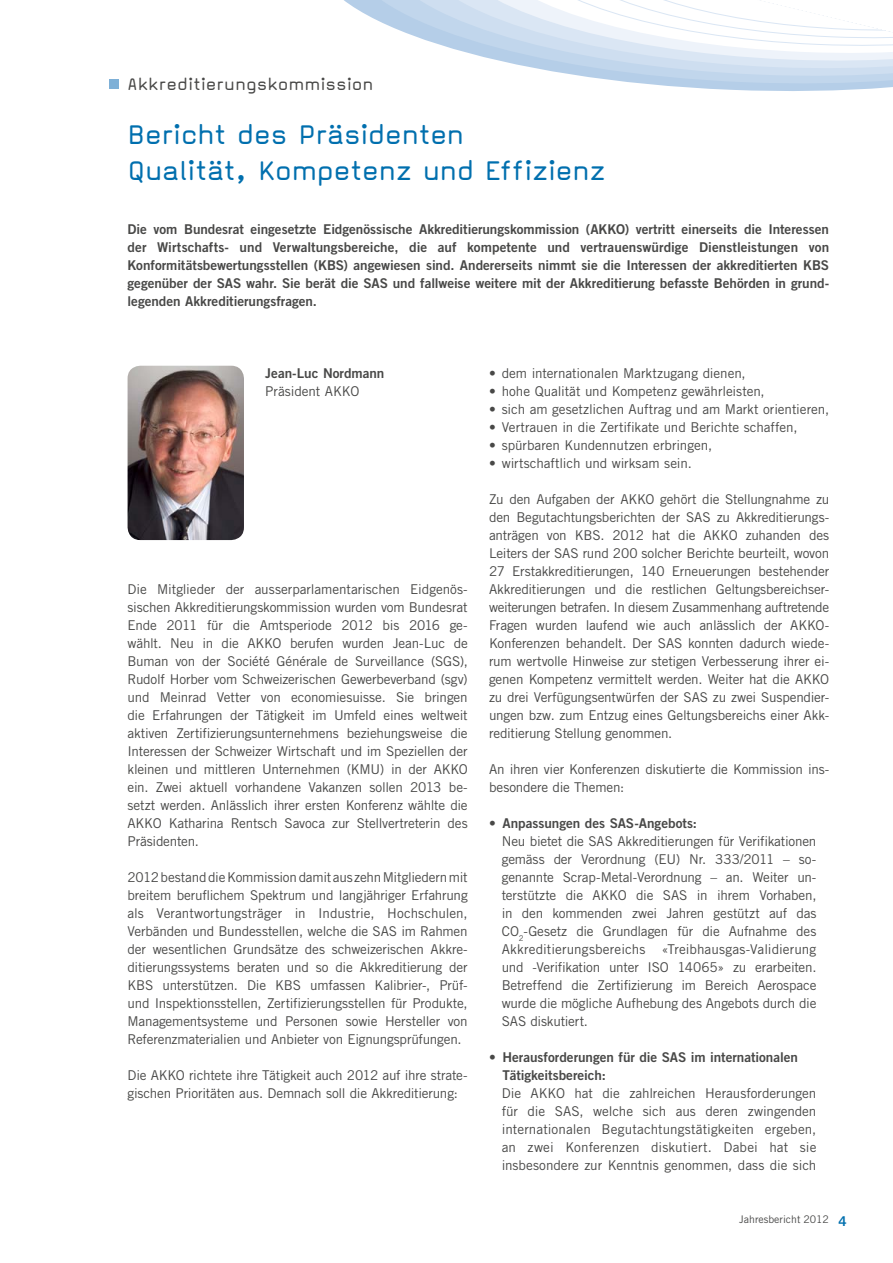
<style>
.page{position:relative;width:893px;height:1263px;background:#fff}
.page>*{position:absolute;margin:0;border:0;box-sizing:border-box;transform-origin:0 0}
.t1{font:31.5px/36px "Magda Clean";letter-spacing:-.02em;color:#006fae}
.t2{font:19.5px "Magda Clean";color:#484847}
.t3{font:13.5px/18px "Trade Gothic LT Pro";letter-spacing:-.01em;color:#484847;text-align:justify}
.t4{font:13.5px/18px "Trade Gothic LT Pro Bd 2";letter-spacing:-.005em;color:#484847}
.t5{font:10.5px "Trade Gothic LT Pro";color:#484847}
.s1{font-family:"Trade Gothic LT Pro"}
.s2{font-family:"Trade Gothic LT Pro Bd 2";font-size:13.5px;color:#006fae}
</style>
<div class="page">
<svg style="left:349px;top:0;width:544px;height:91px"></svg>
<svg style="left:384px;top:0;width:509px;height:83px"></svg>
<div style="left:109px;top:79px;width:10px;height:10px;background:#7eb0d7"></div>
<img style="left:128px;top:366px;width:116px;height:174px">
<h2 class="t2" style="left:128px;top:74px;width:247px">Akkreditierungskommission</h2>
<h1 class="t1" style="left:128px;top:117px;width:480px">Bericht des Präsidenten<br>Qualität, Kompetenz und Effizienz</h1>
<p class="t4" style="left:128px;top:220px;width:703px;text-align:justify">Die vom Bundesrat eingesetzte Eidgenössische Akkreditierungskommission (AKKO) vertritt einerseits die Interessen der Wirtschafts- und Verwaltungsbereiche, die auf kompetente und vertrauenswürdige Dienstleistungen von Konformitätsbewertungsstellen (KBS) angewiesen sind. Andererseits nimmt sie die Interessen der akkreditierten KBS gegenüber der SAS wahr. Sie berät die SAS und fallweise weitere mit der Akkreditierung befasste Behörden in grund&shy;legenden Akkreditierungsfragen.</p>
<p class="t4" style="left:265px;top:364px;width:121px">Jean-Luc Nordmann</p>
<p class="t3" style="left:265px;top:382px;width:96px">Präsident AKKO</p>
<p class="t3" style="left:128px;top:580px;width:342px">Die Mitglieder der ausserparlamentarischen Eidgenös&shy;sischen Akkreditierungskommission wurden vom Bundesrat Ende 2011 für die Amtsperiode 2012 bis 2016 ge&shy;wählt. Neu in die AKKO berufen wurden Jean-Luc de Buman von der Société Générale de Surveillance (SGS), Rudolf Horber vom Schweizerischen Gewerbeverband (sgv) und Meinrad Vetter von economiesuisse. Sie bringen die Erfahrungen der Tätigkeit im Umfeld eines weltweit aktiven Zertifizierungsunternehmens beziehungsweise die Interessen der Schweizer Wirtschaft und im Speziellen der kleinen und mittleren Unternehmen (KMU) in der AKKO ein. Zwei aktuell vorhandene Vakanzen sollen 2013 be&shy;setzt werden. Anlässlich ihrer ersten Konferenz wählte die AKKO Katharina Rentsch Savoca zur Stellvertreterin des Präsidenten.</p>
<p class="t3" style="left:128px;top:868px;width:342px">2012 bestand die Kommission damit aus zehn Mitgliedern mit breitem beruflichem Spektrum und langjähriger Erfahrung als Verantwortungsträger in Industrie, Hochschulen, Verbänden und Bundesstellen, welche die SAS im Rahmen der wesentlichen Grundsätze des schweizerischen Akkre&shy;ditierungssystems beraten und so die Akkreditierung der KBS unterstützen. Die KBS umfassen Kalibrier-, Prüf&shy;und Inspektionsstellen, Zertifizierungsstellen für Produkte, Managementsysteme und Personen sowie Hersteller von Referenzmaterialien und Anbieter von Eignungsprüfungen.</p>
<p class="t3" style="left:128px;top:1066px;width:342px">Die AKKO richtete ihre Tätigkeit auch 2012 auf ihre strate&shy;gischen Prioritäten aus. Demnach soll die Akkreditierung:</p>
<p class="t3" style="left:489px;top:364px;width:258px">• dem internationalen Marktzugang dienen,</p>
<p class="t3" style="left:489px;top:382px;width:277px">• hohe Qualität und Kompetenz gewährleisten,</p>
<p class="t3" style="left:489px;top:400px;width:342px">• sich am gesetzlichen Auftrag und am Markt orientieren,</p>
<p class="t3" style="left:489px;top:418px;width:310px">• Vertrauen in die Zertifikate und Berichte schaffen,</p>
<p class="t3" style="left:489px;top:436px;width:225px">• spürbaren Kundennutzen erbringen,</p>
<p class="t3" style="left:489px;top:454px;width:204px">• wirtschaftlich und wirksam sein.</p>
<p class="t3" style="left:489px;top:490px;width:342px">Zu den Aufgaben der AKKO gehört die Stellungnahme zu den Begutachtungsberichten der SAS zu Akkreditierungs&shy;anträgen von KBS. 2012 hat die AKKO zuhanden des Leiters der SAS rund 200 solcher Berichte beurteilt, wovon 27 Erstakkreditierungen, 140 Erneuerungen bestehender Akkreditierungen und die restlichen Geltungsbereichser&shy;weiterungen betrafen. In diesem Zusammenhang auftretende Fragen wurden laufend wie auch anlässlich der AKKO-Konferenzen behandelt. Der SAS konnten dadurch wiede&shy;rum wertvolle Hinweise zur stetigen Verbesserung ihrer ei&shy;genen Kompetenz vermittelt werden. Weiter hat die AKKO zu drei Verfügungsentwürfen der SAS zu zwei Suspendier&shy;ungen bzw. zum Entzug eines Geltungsbereichs einer Akk&shy;reditierung Stellung genommen.</p>
<p class="t3" style="left:489px;top:760px;width:342px">An ihren vier Konferenzen diskutierte die Kommission ins&shy;besondere die Themen:</p>
<p class="t4" style="left:489px;top:814px;width:209px"><span class="s1">•</span> Anpassungen des SAS-Angebots:</p>
<p class="t3" style="left:502px;top:832px;width:316px">Neu bietet die SAS Akkreditierungen für Verifikationen gemäss der Verordnung (EU) Nr. 333/2011 – so&shy;genannte Scrap-Metal-Verordnung – an. Weiter un&shy;terstützte die AKKO die SAS in ihrem Vorhaben, in den kommenden zwei Jahren gestützt auf das CO<sub>2</sub>-Gesetz die Grundlagen für die Aufnahme des Akkreditierungsbereichs «Treibhausgas-Validierung und -Verifikation unter ISO 14065» zu erarbeiten.<br>Betreffend die Zertifizierung im Bereich Aerospace wurde die mögliche Aufhebung des Angebots durch die SAS diskutiert.</p>
<p class="t4" style="left:502px;top:1048px;width:297px;text-indent:-14px">• Herausforderungen für die SAS im internationalen<br>Tätigkeitsbereich:</p>
<p class="t3" style="left:502px;top:1084px;width:316px">Die AKKO hat die zahlreichen Herausforderungen für die SAS, welche sich aus deren zwingenden internationalen Begutachtungstätigkeiten ergeben, an zwei Konferenzen diskutiert. Dabei hat sie insbesondere zur Kenntnis genommen, dass die sich</p>
<p class="t5" style="left:739px;top:1213px;width:109px">Jahresbericht 2012 <span class="s2">4</span></p>
</div>
